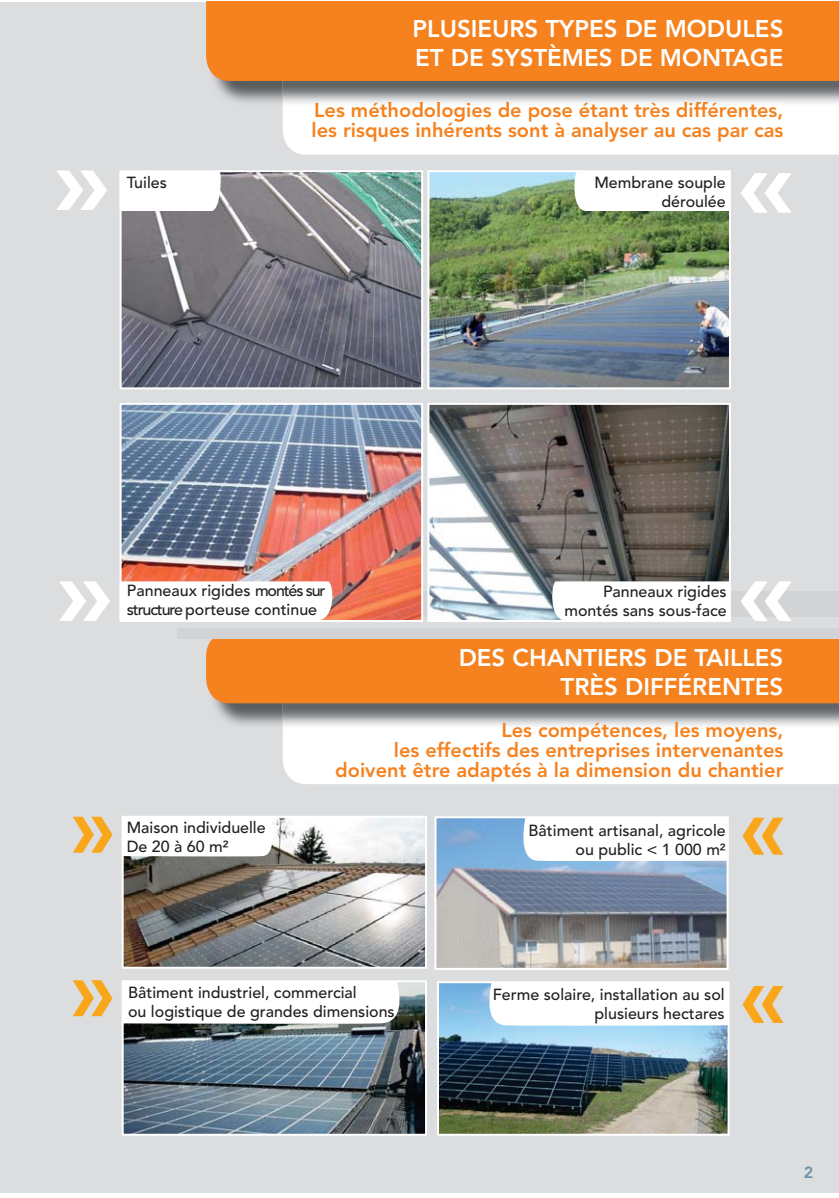
<style>
.page{position:relative;width:839px;height:1198px;background:#fff}
.page>*{position:absolute;margin:0;border:0;box-sizing:border-box;transform-origin:0 0}
.t1{font:800 24px/28.8px "Avenir";color:#fff;text-align:right}
.t2{font:800 20px/20px "Avenir";color:#f5821f}
.t3{font:800 20px "Avenir";color:#f1801f}
.t4{font:800 20px "Avenir";color:#e67a1d}
.t5{font:800 20px "Avenir";color:#f2801f}
.t6{font:500 16px/19.2px "Avenir";color:#231f20;text-align:right}
.t7{font:800 16px "Avenir";color:#6894a8}
.s1{color:#f1801f}
.s2{color:#f2801f}
.s3{color:#e67a1d}
.s4{color:#f5821f}
</style>
<div class="page">
<div style="left:0;top:2px;width:838px;height:1190px;background:#dcddde"></div>
<div style="left:283px;top:106px;width:555px;height:49px;background:#fff"></div>
<div style="left:283px;top:728px;width:555px;height:56px;background:#fff"></div>
<img style="left:214px;top:703px;width:69px;height:22px">
<img style="left:283px;top:703px;width:555px;height:25px">
<div style="left:206px;top:638px;width:632px;height:65px;background:#f5821f"></div>
<svg style="left:73px;top:816px;width:39px;height:36px"></svg>
<svg style="left:73px;top:980px;width:39px;height:36px"></svg>
<svg style="left:741px;top:173px;width:50px;height:40px"></svg>
<div style="left:263px;top:591px;width:575px;height:26px;background:#d1d3d4"></div>
<img style="left:123px;top:173px;width:297px;height:213px">
<div style="left:120px;top:170px;width:303px;height:219px;border:2px solid #fff"></div>
<img style="left:123px;top:406px;width:297px;height:213px">
<div style="left:120px;top:403px;width:303px;height:219px;border:2px solid #fff"></div>
<img style="left:430px;top:173px;width:297px;height:213px">
<div style="left:427px;top:170px;width:303px;height:219px;border:2px solid #fff"></div>
<img style="left:430px;top:406px;width:297px;height:213px">
<div style="left:427px;top:403px;width:303px;height:219px;border:2px solid #fff"></div>
<img style="left:125px;top:819px;width:299px;height:146px">
<div style="left:122px;top:816px;width:305px;height:152px;border:2px solid #fff"></div>
<img style="left:125px;top:993px;width:299px;height:139px">
<div style="left:122px;top:980px;width:305px;height:155px;border:2px solid #fff"></div>
<img style="left:440px;top:984px;width:286px;height:148px">
<div style="left:437px;top:981px;width:292px;height:154px;border:2px solid #fff"></div>
<img style="left:437px;top:819px;width:288px;height:148px">
<div style="left:434px;top:816px;width:294px;height:154px;border:2px solid #fff"></div>
<div style="left:178px;top:628px;width:660px;height:10px;background:#d1d3d4"></div>
<img style="left:215px;top:81px;width:68px;height:22px">
<img style="left:283px;top:81px;width:555px;height:25px">
<hr style="left:316px;top:102px;width:467px;height:4px;background:#f8f8f9">
<div style="left:206px;top:2px;width:632px;height:79px;background:#f5821f"></div>
<div style="left:122px;top:816px;width:156px;height:41px;background:#fff"></div>
<div style="left:122px;top:981px;width:287px;height:43px;background:#fff"></div>
<div style="left:120px;top:581px;width:217px;height:40px;background:#fff"></div>
<div style="left:120px;top:172px;width:102px;height:39px;background:#fff"></div>
<div style="left:547px;top:581px;width:182px;height:40px;background:#fff"></div>
<div style="left:570px;top:172px;width:158px;height:39px;background:#fff"></div>
<div style="left:516px;top:817px;width:212px;height:44px;background:#fff"></div>
<div style="left:480px;top:982px;width:248px;height:44px;background:#fff"></div>
<svg style="left:56px;top:170px;width:51px;height:40px"></svg>
<svg style="left:742px;top:986px;width:41px;height:37px"></svg>
<svg style="left:742px;top:817px;width:41px;height:37px"></svg>
<svg style="left:59px;top:581px;width:51px;height:40px"></svg>
<svg style="left:741px;top:581px;width:50px;height:40px"></svg>
<p class="t6" style="left:127px;top:174px;width:42px">Tuiles</p>
<h1 class="t1" style="left:412px;top:16px;width:372px;text-align:left">PLUSIEURS TYPES DE MODULES<br>ET DE SYSTÈMES DE MONTAGE</h1>
<p class="t2" style="left:399px;top:102px;width:386px">o o og es e pose <span class="s1">ét</span> <span class="s2">t t</span> <span class="s1">è</span> <span class="s3">d</span><span class="s1">if</span><span class="s3">f</span><span class="s1">é</span>ren es,</p>
<p class="t3" style="left:314px;top:102px;width:159px">L<span class="s4">es m</span>éth <span class="s3">d l</span> i</p>
<p class="t4" style="left:497px;top:102px;width:14px">d</p>
<p class="t5" style="left:749px;top:102px;width:9px">t</p>
<p class="t2" style="left:311px;top:102px;width:473px;text-indent:286px">an r s<br>les risques inhérents sont à analyser au cas par cas</p>
<p class="t6" style="left:594px;top:175px;width:133px">Membrane souple déroulée</p>
<p class="t6" style="left:127px;top:583px;width:200px;text-align:left">Panneaux rigides montés sur structure porteuse continue</p>
<p class="t6" style="left:564px;top:583px;width:164px">Panneaux rigides montés sans sous-face</p>
<h1 class="t1" style="left:458px;top:645px;width:326px">DES CHANTIERS DE TAILLES<br>TRÈS DIFFÉRENTES</h1>
<p class="t2" style="left:335px;top:721px;width:449px;text-align:right">Les compétences, les moyens,<br>les effectifs des entreprises intervenantes doivent être adaptés à la dimension du chantier</p>
<p class="t6" style="left:127px;top:820px;width:140px;text-align:left">Maison individuelle<br>De 20 à 60 m²</p>
<p class="t6" style="left:528px;top:822px;width:199px">Bâtiment artisanal, agricole ou public &lt; 1 000 m²</p>
<p class="t6" style="left:128px;top:984px;width:268px;text-align:left">Bâtiment industriel, commercial<br>ou logistique de grandes dimensions</p>
<p class="t6" style="left:492px;top:986px;width:233px">Ferme solaire, installation au sol plusieurs hectares</p>
<p class="t7" style="left:803px;top:1165px;width:11px">2</p>
</div>
